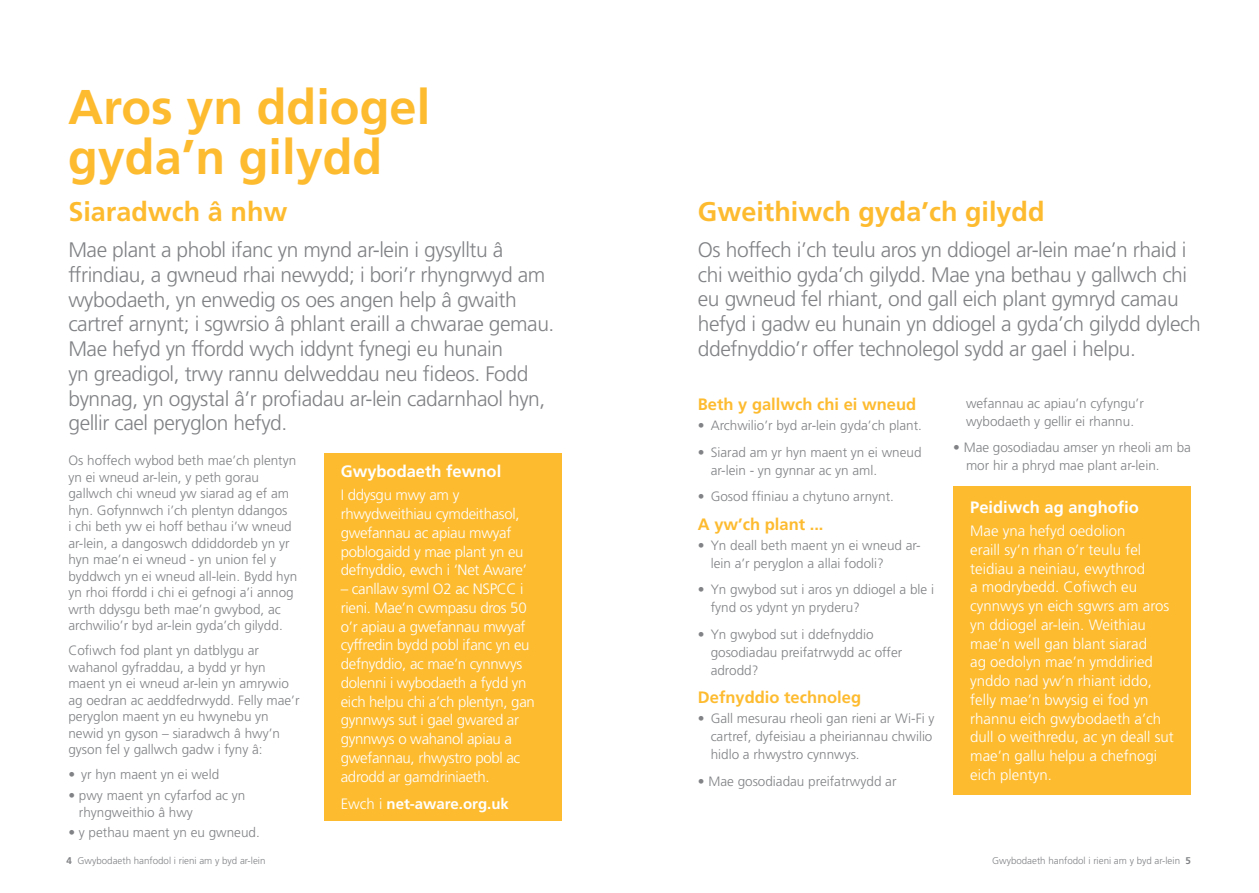
<style>
.page{position:relative;width:1259px;height:893px;background:#fff}
.page>*{position:absolute;margin:0;border:0;box-sizing:border-box;transform-origin:0 0}
.t1{font:700 48.75px/50.2px "Frutiger";color:#fdbb30}
.t2{font:700 27px "Frutiger";color:#fdbb30}
.t3{font:300 21px/24.8px "Frutiger";letter-spacing:-.02em;color:#808285}
.t4{font:700 16.5px "Frutiger";color:#fdbb30}
.t5{font:700 16.5px "Frutiger";color:#fff}
.t6{font:300 15px/18.8px "Frutiger";letter-spacing:-.02em;color:#fff}
.t7{font:300 15px/18.8px "Frutiger";color:#fff}
.t8{font:700 15px "Frutiger";color:#fff}
.t9{font:300 13.5px/16.5px "Frutiger";color:#808285}
.t10{font:300 9.75px "Frutiger";color:#808285}
.s1{font-weight:300}
.s2{font-weight:700}
</style>
<div class="page">
<div style="left:324px;top:453px;width:237px;height:368px;background:#fdbb30"></div>
<div style="left:953px;top:486px;width:238px;height:308px;background:#fdbb30"></div>
<p class="t1" style="left:68px;top:81px;width:364px">Aros yn ddiogel gyda’n gilydd</p>
<p class="t2" style="left:68px;top:196px;width:221px">Siaradwch â nhw</p>
<p class="t2" style="left:698px;top:196px;width:348px">Gweithiwch gyda’ch gilydd</p>
<p class="t3" style="left:68px;top:238px;width:487px">Mae plant a phobl ifanc yn mynd ar-lein i gysylltu â ffrindiau, a gwneud rhai newydd; i bori’r rhyngrwyd am wybodaeth, yn enwedig os oes angen help â gwaith cartref arnynt; i sgwrsio â phlant eraill a chwarae gemau.<br>Mae hefyd yn ffordd wych iddynt fynegi eu hunain<br>yn greadigol, trwy rannu delweddau neu fideos. Fodd bynnag, yn ogystal â’r profiadau ar-lein cadarnhaol hyn, gellir cael peryglon hefyd.</p>
<p class="t3" style="left:698px;top:237px;width:504px">Os hoffech i’ch teulu aros yn ddiogel ar-lein mae’n rhaid i chi weithio gyda’ch gilydd. Mae yna bethau y gallwch chi eu gwneud fel rhiant, ond gall eich plant gymryd camau hefyd i gadw eu hunain yn ddiogel a gyda’ch gilydd dylech ddefnyddio’r offer technolegol sydd ar gael i helpu.</p>
<p class="t9" style="left:966px;top:394px;width:179px;line-height:18px">wefannau ac apiau’n cyfyngu’r wybodaeth y gellir ei rhannu.</p>
<p class="t9" style="left:966px;top:438px;width:226px;line-height:18px;text-indent:-13px">• Mae gosodiadau amser yn rheoli am ba mor hir a phryd mae plant ar-lein.</p>
<p class="t5" style="left:970px;top:498px;width:170px">Peidiwch ag anghofio</p>
<p class="t7" style="left:970px;top:521px;width:205px">Mae yna hefyd oedolion<br>eraill sy’n rhan o’r teulu fel teidiau a neiniau, ewythrod<br>a modrybedd. Cofiwch eu cynnwys yn eich sgwrs am aros yn ddiogel ar-lein. Weithiau mae’n well gan blant siarad<br>ag oedolyn mae’n ymddiried ynddo nad yw’n rhiant iddo, felly mae’n bwysig ei fod yn rhannu eich gwybodaeth a’ch dull o weithredu, ac yn deall sut mae’n gallu helpu a chefnogi eich plentyn.</p>
<p class="t4" style="left:698px;top:395px;width:220px">Beth y gallwch chi ei wneud</p>
<p class="t9" style="left:698px;top:417px;width:226px">• Archwilio’r byd ar-lein gyda’ch plant.</p>
<p class="t9" style="left:710px;top:443px;width:212px;line-height:18px;text-indent:-13px">• Siarad am yr hyn maent yn ei wneud ar-lein - yn gynnar ac yn aml.</p>
<p class="t9" style="left:698px;top:488px;width:198px">• Gosod ffiniau a chytuno arnynt.</p>
<p class="t4" style="left:698px;top:514px;width:127px">A yw’ch plant ...</p>
<p class="t9" style="left:710px;top:536px;width:212px;line-height:18px;text-indent:-13px">• Yn deall beth maent yn ei wneud ar&shy;lein a’r peryglon a allai fodoli?</p>
<p class="t9" style="left:710px;top:581px;width:225px;line-height:18px;text-indent:-13px">• Yn gwybod sut i aros yn ddiogel a ble i fynd os ydynt yn pryderu?</p>
<p class="t9" style="left:710px;top:625px;width:193px;line-height:18px;text-indent:-13px">• Yn gwybod sut i ddefnyddio gosodiadau preifatrwydd ac offer adrodd?</p>
<p class="t4" style="left:698px;top:688px;width:165px">Defnyddio technoleg</p>
<p class="t9" style="left:710px;top:710px;width:225px;line-height:18px;text-indent:-13px">• Gall mesurau rheoli gan rieni ar Wi-Fi y cartref, dyfeisiau a pheiriannau chwilio hidlo a rhwystro cynnwys.</p>
<p class="t9" style="left:698px;top:773px;width:200px">• Mae gosodiadau preifatrwydd ar</p>
<p class="t9" style="left:68px;top:452px;width:230px">Os hoffech wybod beth mae’ch plentyn yn ei wneud ar-lein, y peth gorau gallwch chi wneud yw siarad ag ef am hyn. Gofynnwch i’ch plentyn ddangos<br>i chi beth yw ei hoff bethau i’w wneud ar-lein, a dangoswch ddiddordeb yn yr hyn mae’n ei wneud - yn union fel y byddwch yn ei wneud all-lein. Bydd hyn yn rhoi ffordd i chi ei gefnogi a’i annog wrth ddysgu beth mae’n gwybod, ac archwilio’r byd ar-lein gyda’ch gilydd.</p>
<p class="t9" style="left:68px;top:642px;width:233px">Cofiwch fod plant yn datblygu ar wahanol gyfraddau, a bydd yr hyn maent yn ei wneud ar-lein yn amrywio ag oedran ac aeddfedrwydd. Felly mae’r peryglon maent yn eu hwynebu yn newid yn gyson – siaradwch â hwy’n gyson fel y gallwch gadw i fyny â:</p>
<p class="t9" style="left:68px;top:766px;width:152px">• yr hyn maent yn ei weld</p>
<p class="t9" style="left:79px;top:787px;width:168px;text-indent:-11px">• pwy maent yn cyfarfod ac yn rhyngweithio â hwy</p>
<p class="t9" style="left:68px;top:824px;width:193px">• y pethau maent yn eu gwneud.</p>
<p class="t5" style="left:341px;top:462px;width:162px">Gwybodaeth fewnol</p>
<p class="t6" style="left:341px;top:486px;width:188px">I ddysgu mwy am y rhwydweithiau cymdeithasol, gwefannau ac apiau mwyaf poblogaidd y mae plant yn eu defnyddio, ewch i ‘Net Aware’</p>
<p class="t6" style="left:341px;top:579px;width:196px">– canllaw syml O2 ac NSPCC i rieni. Mae’n cwmpasu dros 50 o’r apiau a gwefannau mwyaf cyffredin bydd pobl ifanc yn eu defnyddio, ac mae’n cynnwys dolenni i wybodaeth a fydd yn eich helpu chi a’ch plentyn, gan gynnwys sut i gael gwared ar gynnwys o wahanol apiau a gwefannau, rhwystro pobl ac adrodd ar gamdriniaeth.</p>
<p class="t8" style="left:341px;top:795px;width:170px"><span class="s1">Ewch i</span> net-aware.org.uk</p>
<p class="t10" style="left:67px;top:856px;width:200px"><span class="s2">4</span> Gwybodaeth hanfodol i rieni am y byd ar-lein</p>
<p class="t10" style="left:992px;top:856px;width:200px">Gwybodaeth hanfodol i rieni am y byd ar-lein <span class="s2">5</span></p>
</div>
